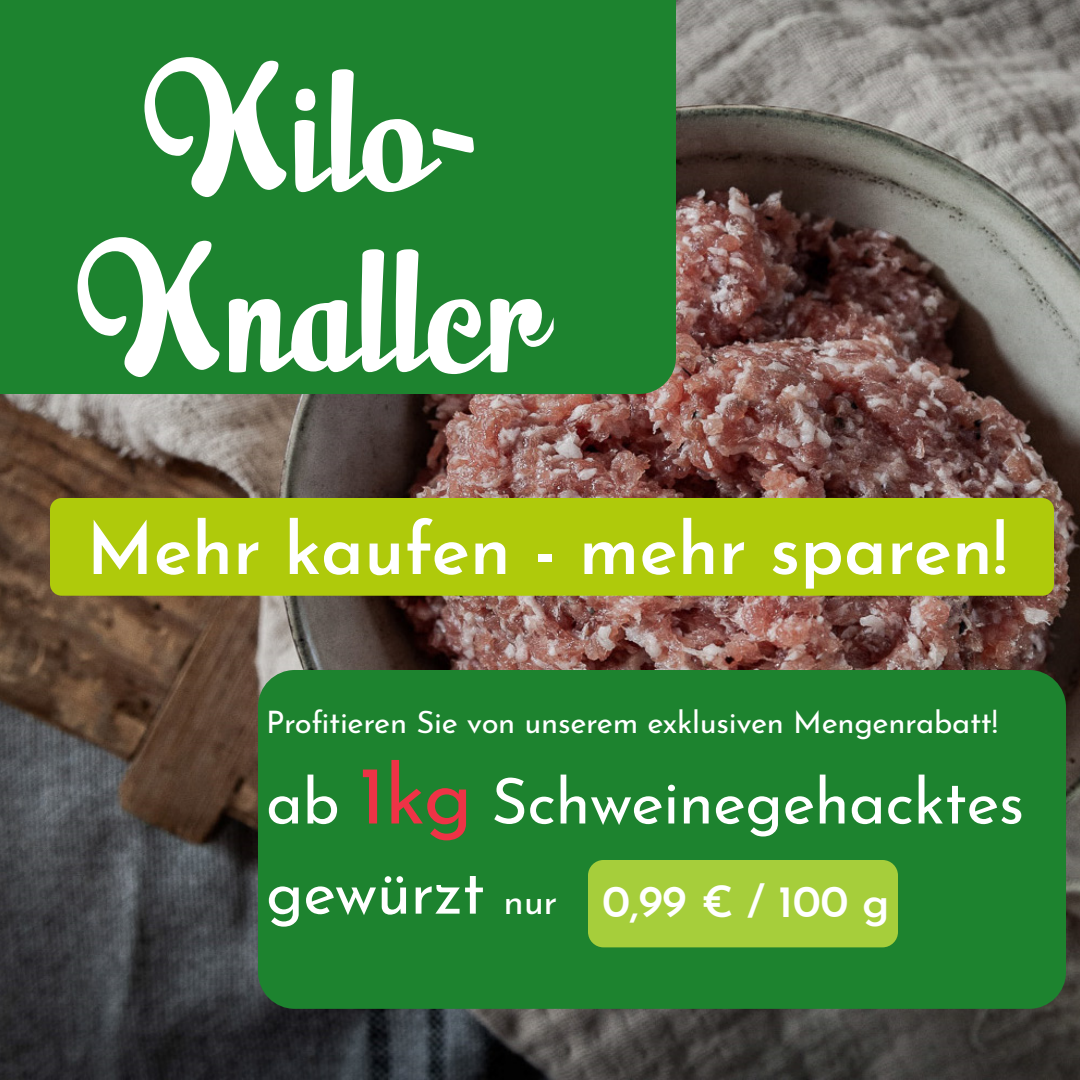
<style>
.page{position:relative;width:1080px;height:1080px;background:#fff}
.page>*{position:absolute;margin:0;border:0;box-sizing:border-box;transform-origin:0 0}
.t1{font:150px "Milk Script";color:#fff}
.t2{font:600 72px "Josefin Sans";color:#fff}
.t3{font:63.1px/90.1px "Josefin Sans";letter-spacing:-.01em;color:#fff}
.t4{font:600 45px "Josefin Sans";color:#fff}
.t5{font:31px "Josefin Sans";letter-spacing:-.01em;color:#fff}
.s1{font-size:82px;color:#ee3346}
.s2{font-size:37px}
.s3{font-size:42.9px}
</style>
<div class="page">
<img style="left:0;top:0;width:1080px;height:1080px">
<div style="left:258px;top:670px;width:808px;height:339px;background:#1d832f;border-radius:37px"></div>
<div style="left:50px;top:498px;width:1004px;height:98px;background:#afca0b;border-radius:12px"></div>
<div style="left:588px;top:860px;width:310px;height:87px;background:#a6ce3b;border-radius:15px"></div>
<div style="left:0;top:0;width:676px;height:394px;background:#1d832f"></div>
<p class="t1" style="left:137px;top:24px;width:342px">Kilo-</p>
<p class="t1" style="left:70px;top:204px;width:475px">Knaller</p>
<p class="t2" style="left:86px;top:487px;width:923px">Mehr kaufen - mehr sparen!</p>
<p class="t5" style="left:266px;top:697px;width:734px">Profitieren Sie von unserem exklusiven Mengenrabatt!</p>
<p class="t3" style="left:266px;top:749px;width:760px">ab <span class="s1">1kg</span> Schweinegehacktes gewürzt <span class="s2">nur</span></p>
<p class="t4" style="left:602px;top:862px;width:289px">0,99 <span class="s3">€</span> / 100 g</p>
</div>
